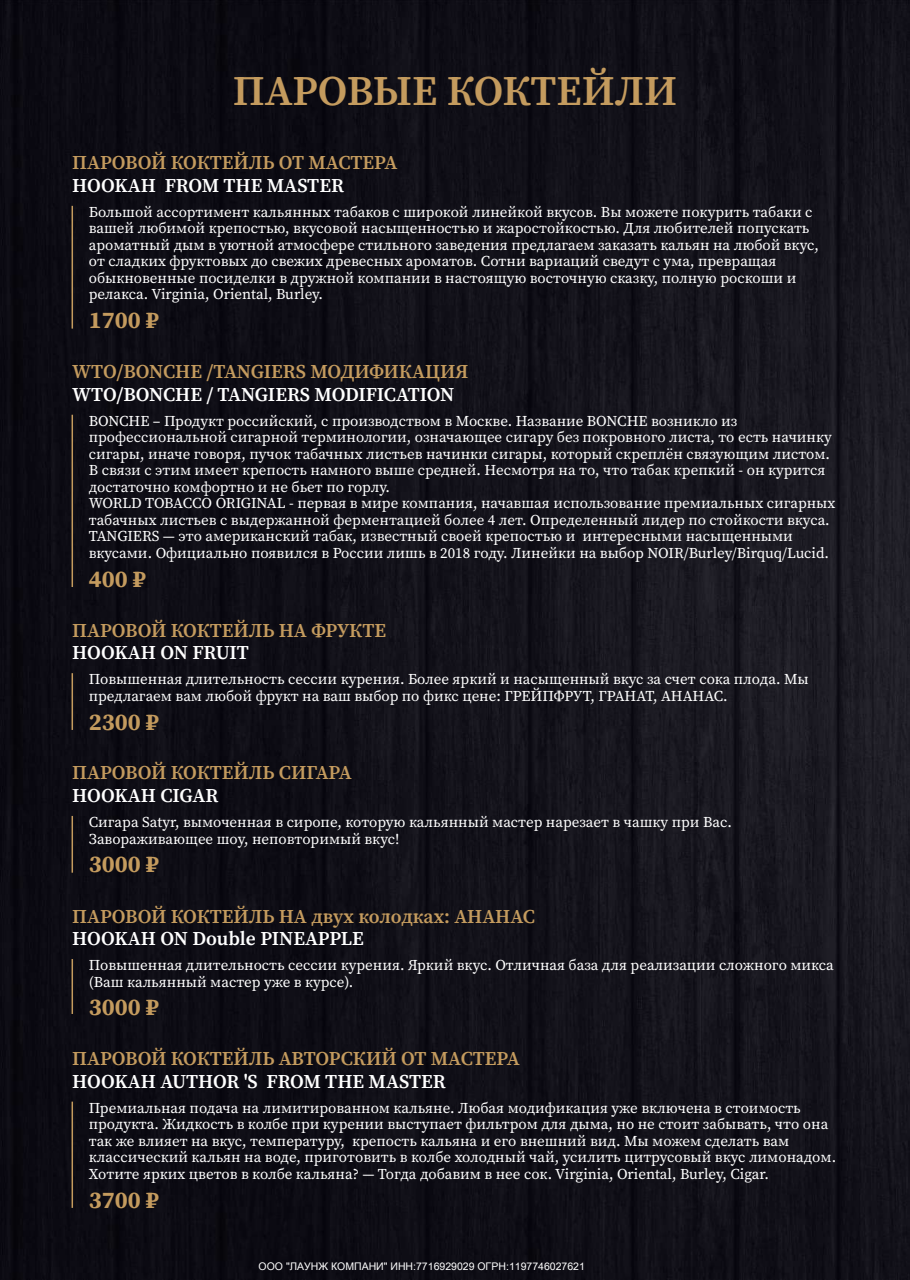
<style>
.page{position:relative;width:910px;height:1280px;background:#fff}
.page>*{position:absolute;margin:0;border:0;box-sizing:border-box;transform-origin:0 0}
.t1{font:42px "Source Serif Variable";color:#c49b5e}
.t2{font:24px "Source Serif Variable";color:#c49b5e}
.t3{font:19.5px "Source Serif Variable";color:#c49b5e}
.t4{font:19.5px "Source Serif Variable";letter-spacing:-.005em;color:#fff}
.t5{font:15px/16.5px "Source Serif Variable";color:#fff}
</style>
<div class="page">
<img style="left:0;top:0;width:910px;height:1280px">
<hr style="left:72px;top:206px;width:1px;height:123px;background:#c49b5e">
<hr style="left:72px;top:673px;width:1px;height:57px;background:#c49b5e">
<hr style="left:72px;top:816px;width:1px;height:57px;background:#c49b5e">
<hr style="left:72px;top:959px;width:1px;height:55px;background:#c49b5e">
<hr style="left:72px;top:1101px;width:1px;height:107px;background:#c49b5e">
<hr style="left:72px;top:415px;width:1px;height:172px;background:#c49b5e">
<h1 class="t1" style="left:233px;top:63px;width:446px">ПАРОВЫЕ КОКТЕЙЛИ</h1>
<h3 class="t3" style="left:72px;top:150px;width:327px">ПАРОВОЙ КОКТЕЙЛЬ ОТ МАСТЕРА</h3>
<h3 class="t4" style="left:72px;top:172px;width:273px">HOOKAH FROM THE MASTER</h3>
<p class="t5" style="left:89px;top:204px;width:732px">Большой ассортимент кальянных табаков с широкой линейкой вкусов. Вы можете покурить табаки с вашей любимой крепостью, вкусовой насыщенностью и жаростойкостью. Для любителей попускать ароматный дым в уютной атмосфере стильного заведения предлагаем заказать кальян на любой вкус, от сладких фруктовых до свежих древесных ароматов. Сотни вариаций сведут с ума, превращая обыкновенные посиделки в дружной компании в настоящую восточную сказку, полную роскоши и релакса. Virginia, Oriental, Burley.</p>
<h2 class="t2" style="left:89px;top:311px;width:72px">1700 ₽</h2>
<h3 class="t3" style="left:72px;top:359px;width:397px">WTO/BONCHE /TANGIERS МОДИФИКАЦИЯ</h3>
<h3 class="t4" style="left:72px;top:381px;width:384px">WTO/BONCHE / TANGIERS MODIFICATION</h3>
<p class="t5" style="left:89px;top:413px;width:748px">BONCHE – Продукт российский, с производством в Москве. Название BONCHE возникло из профессиональной сигарной терминологии, означающее сигару без покровного листа, то есть начинку сигары, иначе говоря, пучок табачных листьев начинки сигары, который скреплён связующим листом.<br>В связи с этим имеет крепость намного выше средней. Несмотря на то, что табак крепкий - он курится достаточно комфортно и не бьет по горлу.<br>WORLD TOBACCO ORIGINAL - первая в мире компания, начавшая использование премиальных сигарных табачных листьев с выдержанной ферментацией более 4 лет. Определенный лидер по стойкости вкуса.<br>TANGIERS — это американский табак, известный своей крепостью и интересными насыщенными вкусами. Официально появился в России лишь в 2018 году. Линейки на выбор NOIR/Burley/Birquq/Lucid.</p>
<h2 class="t2" style="left:89px;top:570px;width:59px">400 ₽</h2>
<h3 class="t3" style="left:72px;top:617px;width:315px">ПАРОВОЙ КОКТЕЙЛЬ НА ФРУКТЕ</h3>
<h3 class="t4" style="left:72px;top:640px;width:178px">HOOKAH ON FRUIT</h3>
<p class="t5" style="left:89px;top:671px;width:721px">Повышенная длительность сессии курения. Более яркий и насыщенный вкус за счет сока плода. Мы предлагаем вам любой фрукт на ваш выбор по фикс цене: ГРЕЙПФРУТ, ГРАНАТ, АНАНАС.</p>
<h2 class="t2" style="left:89px;top:712px;width:72px">2300 ₽</h2>
<h3 class="t3" style="left:72px;top:760px;width:281px">ПАРОВОЙ КОКТЕЙЛЬ СИГАРА</h3>
<h3 class="t4" style="left:72px;top:782px;width:148px">HOOKAH CIGAR</h3>
<p class="t5" style="left:89px;top:814px;width:645px">Сигара Satyr, вымоченная в сиропе, которую кальянный мастер нарезает в чашку при Вас.<br>Завораживающее шоу, неповторимый вкус!</p>
<h2 class="t2" style="left:89px;top:855px;width:72px">3000 ₽</h2>
<h3 class="t3" style="left:72px;top:903px;width:464px">ПАРОВОЙ КОКТЕЙЛЬ НА двух колодках: АНАНАС</h3>
<h3 class="t4" style="left:72px;top:925px;width:293px">HOOKAH ON Double PINEAPPLE</h3>
<p class="t5" style="left:89px;top:957px;width:747px">Повышенная длительность сессии курения. Яркий вкус. Отличная база для реализации сложного микса (Ваш кальянный мастер уже в курсе).</p>
<h2 class="t2" style="left:89px;top:998px;width:72px">3000 ₽</h2>
<h3 class="t3" style="left:72px;top:1045px;width:449px">ПАРОВОЙ КОКТЕЙЛЬ АВТОРСКИЙ ОТ МАСТЕРА</h3>
<h3 class="t4" style="left:72px;top:1068px;width:375px">HOOKAH AUTHOR 'S FROM THE MASTER</h3>
<p class="t5" style="left:89px;top:1099px;width:749px">Премиальная подача на лимитированном кальяне. Любая модификация уже включена в стоимость продукта. Жидкость в колбе при курении выступает фильтром для дыма, но не стоит забывать, что она так же влияет на вкус, температуру, крепость кальяна и его внешний вид. Мы можем сделать вам классический кальян на воде, приготовить в колбе холодный чай, усилить цитрусовый вкус лимонадом.<br>Хотите ярких цветов в колбе кальяна? — Тогда добавим в нее сок. Virginia, Oriental, Burley, Cigar.</p>
<h2 class="t2" style="left:89px;top:1190px;width:72px">3700 ₽</h2>
</div>
